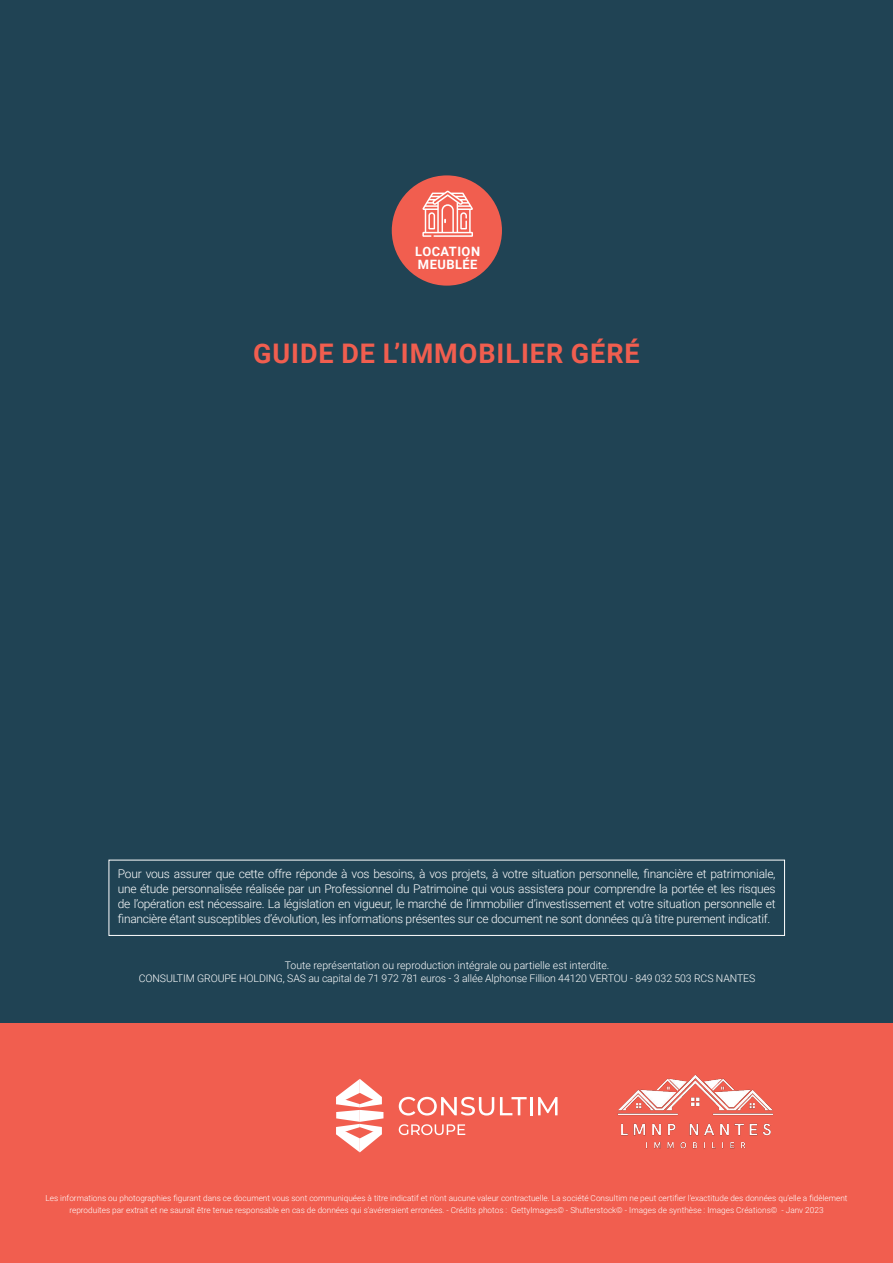
<style>
.page{position:relative;width:893px;height:1263px;background:#fff}
.page>*{position:absolute;margin:0;border:0;box-sizing:border-box;transform-origin:0 0}
.t1{font:700 27px "Roboto";letter-spacing:.035em;color:#f15e4f}
.t2{font:700 12.9px/13.5px "Roboto";letter-spacing:.035em;color:#fff}
.t3{font:300 12px/15px "Roboto";letter-spacing:-.02em;color:#fff;text-align:justify}
.t4{font:300 10.5px/13.5px "Roboto";letter-spacing:-.01em;color:#fff;text-align:center}
.t5{font:300 8.25px/12px "Roboto";color:#fff;text-align:center}
</style>
<div class="page">
<div style="left:0;top:240px;width:893px;height:1023px;background:#f15e4f"></div>
<div style="left:0;top:0;width:893px;height:1023px;background:#204354"></div>
<div style="left:109px;top:860px;width:676px;height:76px;border:1px solid #fff"></div>
<svg style="left:336px;top:1079px;width:47px;height:73px"></svg>
<svg style="left:399px;top:1097px;width:95px;height:18px"></svg>
<svg style="left:500px;top:1097px;width:32px;height:18px"></svg>
<svg style="left:538px;top:1097px;width:19px;height:18px"></svg>
<svg style="left:399px;top:1124px;width:66px;height:11px"></svg>
<div style="left:392px;top:175px;width:110px;height:111px;background:#f15e4f;border-radius:50%"></div>
<svg style="left:422px;top:191px;width:51px;height:46px"></svg>
<img style="left:617px;top:1074px;width:156px;height:75px">
<p class="t2" style="left:415px;top:244px;width:66px">LOCATION<br>MEUBLÉE</p>
<h1 class="t1" style="left:253px;top:334px;width:388px">GUIDE DE L’IMMOBILIER GÉRÉ</h1>
<p class="t3" style="left:118px;top:866px;width:659px">Pour vous assurer que cette offre réponde à vos besoins, à vos projets, à votre situation personnelle, financière et patrimoniale, une étude personnalisée réalisée par un Professionnel du Patrimoine qui vous assistera pour comprendre la portée et les risques de l’opération est nécessaire. La législation en vigueur, le marché de l’immobilier d’investissement et votre situation personnelle et financière étant susceptibles d’évolution, les informations présentes sur ce document ne sont données qu’à titre purement indicatif.</p>
<p class="t4" style="left:139px;top:958px;width:618px">Toute représentation ou reproduction intégrale ou partielle est interdite.<br>CONSULTIM GROUPE HOLDING, SAS au capital de 71 972 781 euros - 3 allée Alphonse Fillion 44120 VERTOU - 849 032 503 RCS NANTES</p>
<p class="t5" style="left:45px;top:1192px;width:804px">Les informations ou photographies figurant dans ce document vous sont communiquées à titre indicatif et n’ont aucune valeur contractuelle. La société Consultim ne peut certifier l’exactitude des données qu’elle a fidèlement reproduites par extrait et ne saurait être tenue responsable en cas de données qui s’avéreraient erronées. - Crédits photos : GettyImages© - Shutterstock© - Images de synthèse : Images Créations© - Janv 2023</p>
</div>
